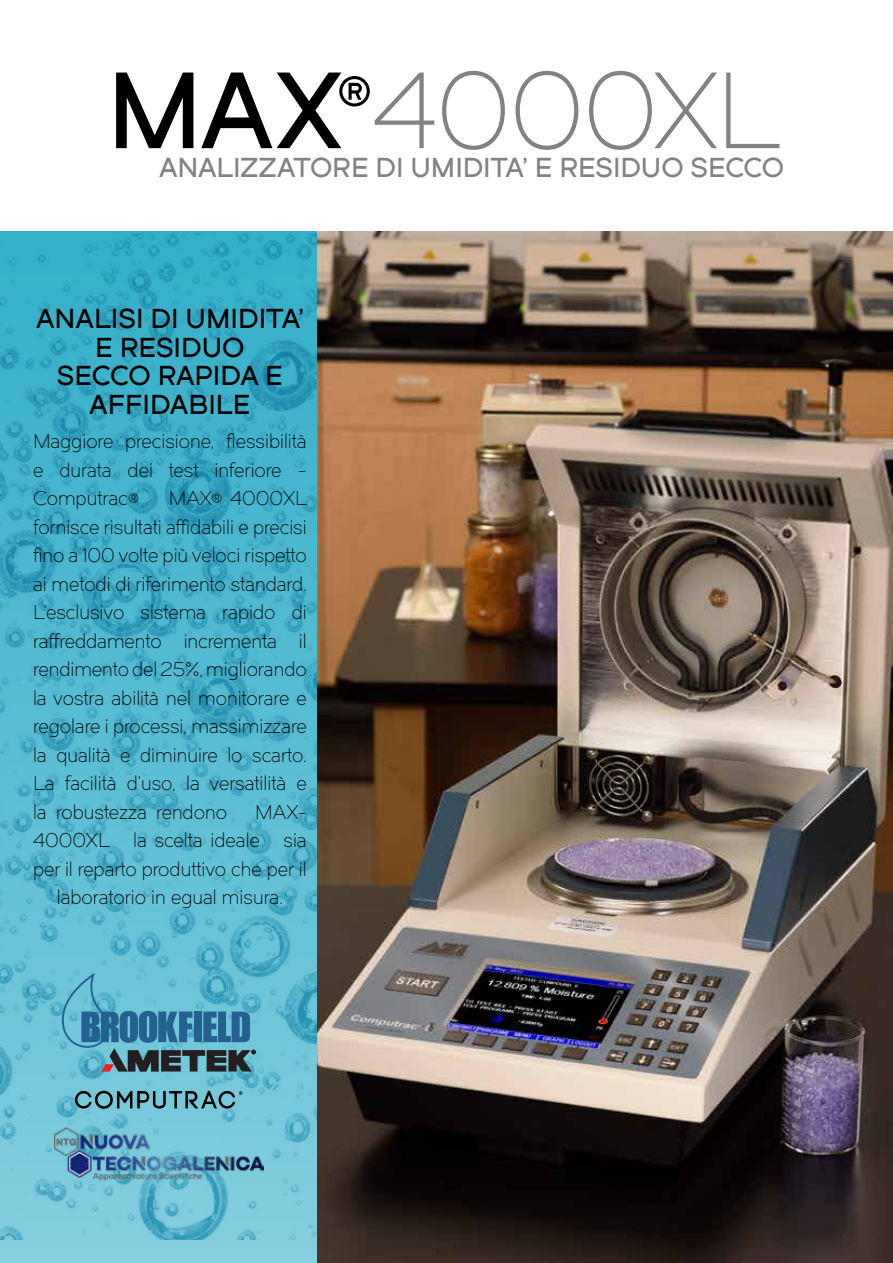
<style>
.page{position:relative;width:893px;height:1263px;background:#fff}
.page>*{position:absolute;margin:0;border:0;box-sizing:border-box;transform-origin:0 0}
.t1{font:106.5px "Dual 300";letter-spacing:-.02em;color:#808285}
.t2{font:27px/28.5px "Dual 600";color:#000;text-align:center}
.t3{font:27px "Dual 600";letter-spacing:-.005em;color:#808285}
.t4{font:19.5px/28.5px "Dual 300";color:#000;text-align:justify}
.s1{font-family:"Dual 600";color:#000}
</style>
<div class="page">
<img style="left:317px;top:232px;width:576px;height:1031px">
<div style="left:0;top:232px;width:317px;height:1031px;background:#84cede"></div>
<img style="left:0;top:234px;width:317px;height:1005px">
<svg style="left:75px;top:1091px;width:167px;height:18px"></svg>
<svg style="left:62px;top:975px;width:194px;height:97px;background:#5197ae"></svg>
<img style="left:54px;top:1128px;width:209px;height:52px">
<h1 class="t1" style="left:107px;top:48px;width:676px"><span class="s1">MAX</span><sup>®</sup>4000XL</h1>
<h2 class="t3" style="left:159px;top:151px;width:626px">ANALIZZATORE DI UMIDITA’ E RESIDUO SECCO</h2>
<h2 class="t2" style="left:36px;top:304px;width:269px">ANALISI DI UMIDITA’<br>E RESIDUO<br>SECCO RAPIDA E<br>AFFIDABILE</h2>
<p class="t4" style="left:33px;top:427px;width:275px">Maggiore precisione, flessibilità e durata dei test inferiore - Computrac®</p>
<p class="t4" style="left:33px;top:484px;width:276px;text-indent:136px">MAX® 4000XL fornisce risultati affidabili e precisi fino a 100 volte più veloci rispetto ai metodi di riferimento standard.<br>L’esclusivo sistema rapido di raffreddamento incrementa il rendimento del 25%, migliorando la vostra abilità nel monitorare e regolare i processi, massimizzare la qualità e diminuire lo scarto.<br>La facilità d’uso, la versatilità e la robustezza rendono</p>
<p class="t4" style="left:255px;top:798px;width:53px">MAX-</p>
<p class="t4" style="left:33px;top:826px;width:275px">4000XL la scelta ideale sia</p>
<p class="t4" style="left:33px;top:855px;width:275px">per il reparto produttivo che per il</p>
<p class="t4" style="left:57px;top:883px;width:228px">laboratorio in egual misura.</p>
</div>
